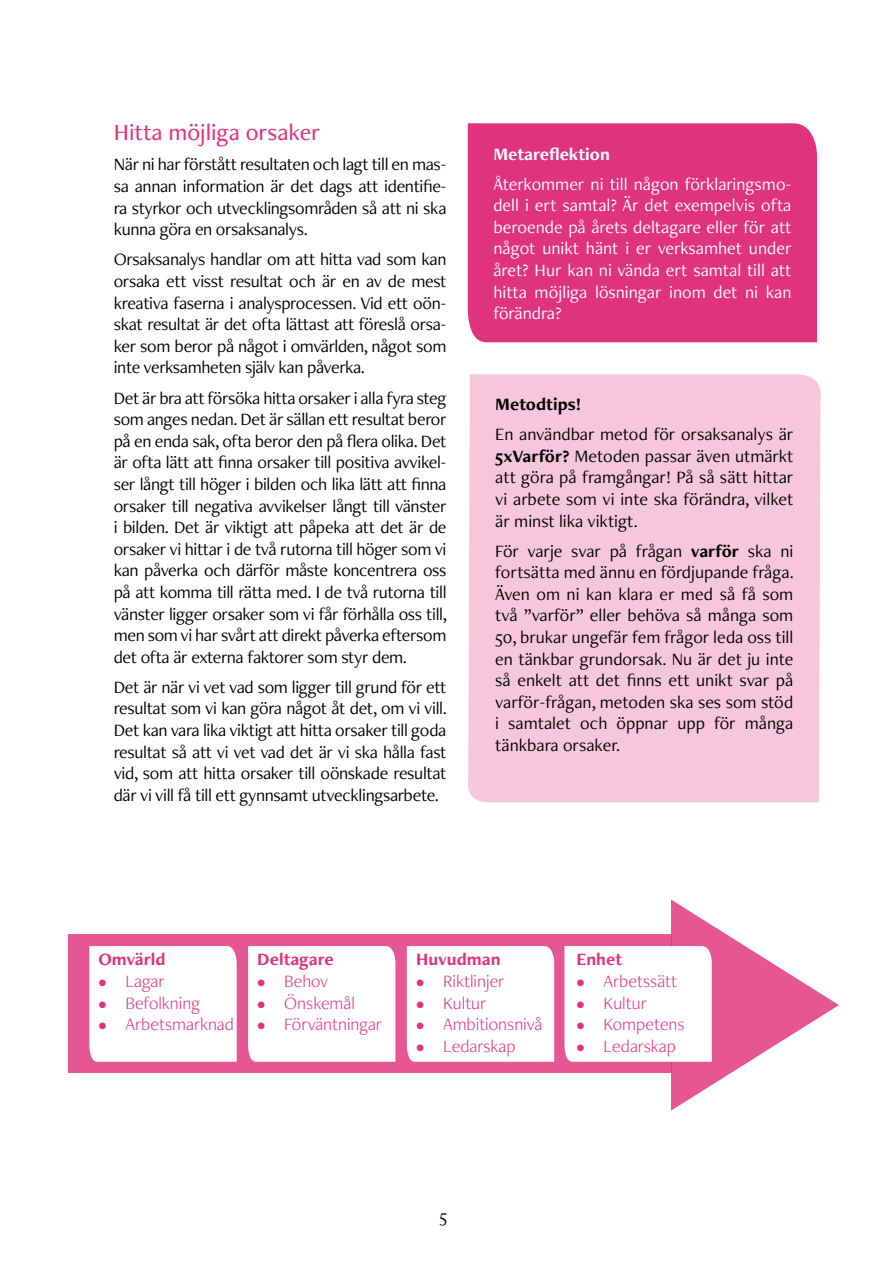
<style>
.page{position:relative;width:893px;height:1263px;background:#fff}
.page>*{position:absolute;margin:0;border:0;box-sizing:border-box;transform-origin:0 0}
.t1{font:500 24px "Freight Neo Pro";color:#e0337d}
.t2{font:18px/21.6px "Freight Neo Pro";letter-spacing:-.02em;color:#000;text-align:justify}
.t3{font:18px/21.6px "Freight Neo Pro";color:#fff;text-align:justify}
.t4{font:300 18px "Freight Neo Pro";color:#e0337d}
.t5{font:700 18px "Freight Neo Pro";color:#e0337d}
.t6{font:700 18px "Freight Neo Pro";color:#fff}
.t7{font:700 18px "Freight Neo Pro";color:#000}
.s1{font-weight:700}
</style>
<div class="page">
<div style="left:68px;top:935px;width:604px;height:138px;background:#e55693"></div>
<div style="left:467px;top:374px;width:354px;height:428px;background:#f6c6da"></div>
<div style="left:467px;top:123px;width:350px;height:219px;background:#e0337d"></div>
<div style="left:89px;top:946px;width:148px;height:116px;background:#fff"></div>
<div style="left:248px;top:946px;width:147px;height:116px;background:#fff"></div>
<div style="left:406px;top:946px;width:148px;height:116px;background:#fff"></div>
<svg style="left:564px;top:899px;width:275px;height:211px"></svg>
<h1 class="t1" style="left:114px;top:116px;width:208px">Hitta möjliga orsaker</h1>
<p class="t2" style="left:114px;top:153px;width:334px">När ni har förstått resultaten och lagt till en mas&shy;sa annan information är det dags att identifie&shy;ra styrkor och utvecklingsområden så att ni ska kunna göra en orsaksanalys.</p>
<p class="t2" style="left:114px;top:248px;width:334px">Orsaksanalys handlar om att hitta vad som kan orsaka ett visst resultat och är en av de mest kreativa faserna i analysprocessen. Vid ett oön&shy;skat resultat är det ofta lättast att föreslå orsa&shy;ker som beror på något i omvärlden, något som inte verksamheten själv kan påverka.</p>
<p class="t2" style="left:114px;top:386px;width:335px">Det är bra att försöka hitta orsaker i alla fyra steg som anges nedan. Det är sällan ett resultat beror på en enda sak, ofta beror den på flera olika. Det är ofta lätt att finna orsaker till positiva avvikel&shy;ser långt till höger i bilden och lika lätt att finna orsaker till negativa avvikelser långt till vänster i bilden. Det är viktigt att påpeka att det är de orsaker vi hittar i de två rutorna till höger som vi kan påverka och därför måste koncentrera oss på att komma till rätta med. I de två rutorna till vänster ligger orsaker som vi får förhålla oss till, men som vi har svårt att direkt påverka eftersom det ofta är externa faktorer som styr dem.</p>
<p class="t2" style="left:114px;top:676px;width:335px">Det är när vi vet vad som ligger till grund för ett resultat som vi kan göra något åt det, om vi vill.<br>Det kan vara lika viktigt att hitta orsaker till goda resultat så att vi vet vad det är vi ska hålla fast vid, som att hitta orsaker till oönskade resultat där vi vill få till ett gynnsamt utvecklingsarbete.</p>
<p class="t6" style="left:493px;top:141px;width:118px">Metareflektion</p>
<p class="t3" style="left:493px;top:172px;width:300px">Återkommer ni till någon förklaringsmo&shy;dell i ert samtal? Är det exempelvis ofta beroende på årets deltagare eller för att något unikt hänt i er verksamhet under året? Hur kan ni vända ert samtal till att hitta möjliga lösningar inom det ni kan förändra?</p>
<p class="t7" style="left:495px;top:392px;width:87px">Metodtips!</p>
<p class="t2" style="left:495px;top:423px;width:300px">En användbar metod för orsaksanalys är <span class="s1">5xVarför?</span> Metoden passar även utmärkt att göra på framgångar! På så sätt hittar vi arbete som vi inte ska förändra, vilket är minst lika viktigt.</p>
<p class="t2" style="left:495px;top:539px;width:300px">För varje svar på frågan <span class="s1">varför</span> ska ni fortsätta med ännu en fördjupande fråga.<br>Även om ni kan klara er med så få som två ”varför” eller behöva så många som 50, brukar ungefär fem frågor leda oss till en tänkbar grundorsak. Nu är det ju inte så enkelt att det finns ett unikt svar på varför-frågan, metoden ska ses som stöd i samtalet och öppnar upp för många tänkbara orsaker.</p>
<p class="t5" style="left:99px;top:947px;width:68px">Omvärld</p>
<p class="t4" style="left:99px;top:969px;width:68px">• Lagar</p>
<p class="t4" style="left:99px;top:990px;width:103px">• Befolkning</p>
<p class="t4" style="left:99px;top:1012px;width:137px">• Arbetsmarknad</p>
<p class="t5" style="left:257px;top:947px;width:78px">Deltagare</p>
<p class="t4" style="left:257px;top:969px;width:73px">• Behov</p>
<p class="t4" style="left:257px;top:990px;width:99px">• Önskemål</p>
<p class="t4" style="left:257px;top:1012px;width:126px">• Förväntningar</p>
<p class="t5" style="left:416px;top:947px;width:86px">Huvudman</p>
<p class="t4" style="left:416px;top:969px;width:90px">• Riktlinjer</p>
<p class="t4" style="left:416px;top:990px;width:72px">• Kultur</p>
<p class="t4" style="left:416px;top:1012px;width:128px">• Ambitionsnivå</p>
<p class="t4" style="left:416px;top:1034px;width:101px">• Ledarskap</p>
<p class="t5" style="left:576px;top:947px;width:47px">Enhet</p>
<p class="t4" style="left:576px;top:969px;width:102px">• Arbetssätt</p>
<p class="t4" style="left:576px;top:990px;width:72px">• Kultur</p>
<p class="t4" style="left:576px;top:1012px;width:110px">• Kompetens</p>
<p class="t4" style="left:576px;top:1034px;width:101px">• Ledarskap</p>
<p class="t2" style="left:440px;top:1204px;width:9px">5</p>
</div>
